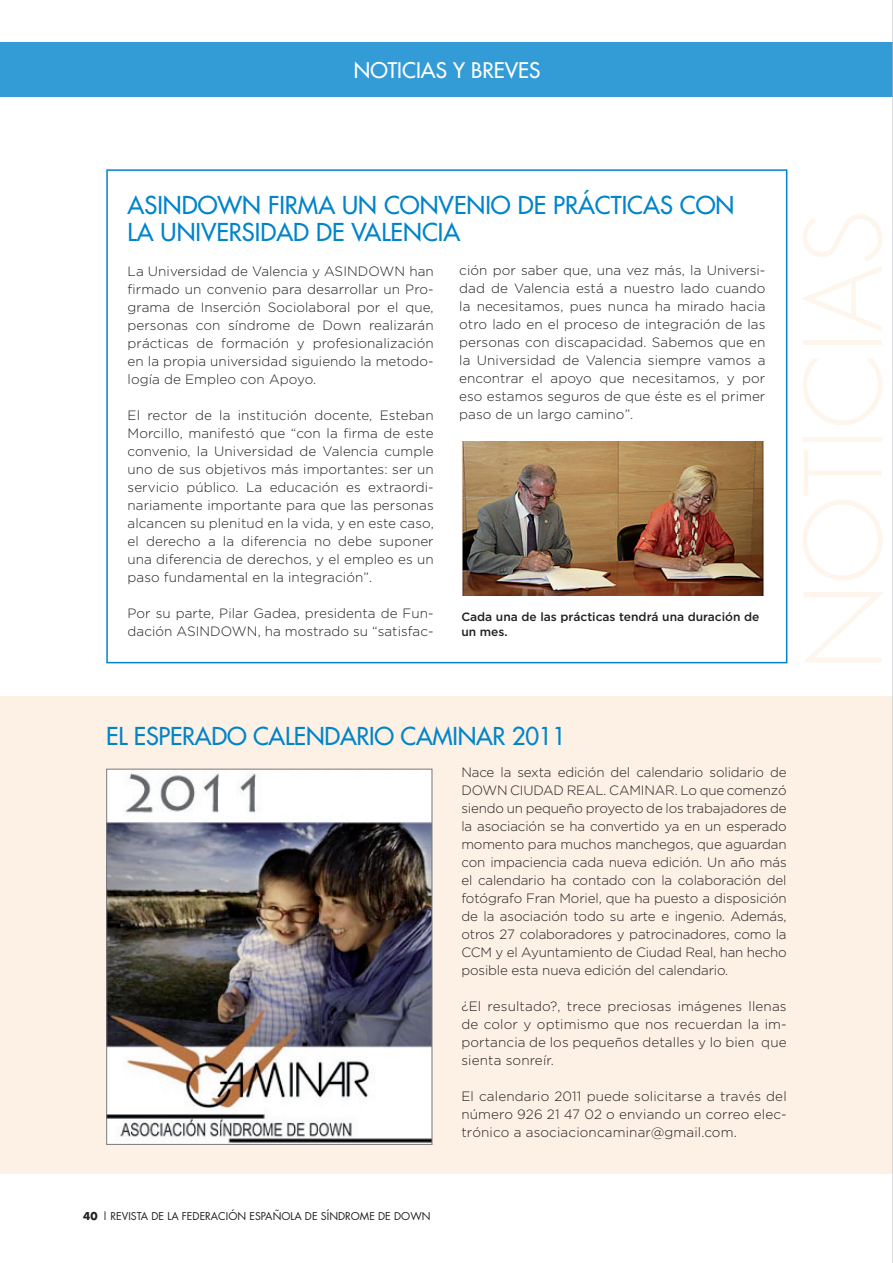
<style>
.page{position:relative;width:893px;height:1263px;background:#fff}
.page>*{position:absolute;margin:0;border:0;box-sizing:border-box;transform-origin:0 0}
.t1{font:24px/27px "Futura";color:#0084ca}
.t2{font:21px "Futura";color:#fff}
.t3{font:300 13.5px/18px "Gotham";letter-spacing:.005em;color:#231f20;text-align:justify}
.t4{font:500 12px/15px "Gotham";color:#231f20}
.t5{font:10.5px "Futura";color:#231f20}
.s1{font-weight:700}
</style>
<div class="page">
<div style="left:0;top:43px;width:893px;height:54px;background:#339cd7"></div>
<div style="left:0;top:696px;width:893px;height:478px;background:#fdf0e4"></div>
<img style="left:108px;top:771px;width:322px;height:372px">
<div style="left:106px;top:769px;width:326px;height:376px;border:1px solid #76787b"></div>
<svg style="left:106px;top:169px;width:682px;height:495px"></svg>
<hr style="left:892px;top:0;width:1px;height:1263px;background:#bcbdc0">
<h2 class="t2" style="left:354px;top:57px;width:13px">NOTI</h2>
<h2 class="t2" style="left:402px;top:57px;width:25px">CIAS</h2>
<h2 class="t2" style="left:453px;top:57px;width:77px">YBREVES</h2>
<h1 class="t1" style="left:128px;top:191px;width:608px;text-indent:90px">WN FIRMA UN CONVENIO DE PRÁCTICAS CON<br>LA UNIVERSIDAD DE VALENC IA</h1>
<h1 class="t1" style="left:128px;top:191px;width:16px">ASINDO</h1>
<p class="t3" style="left:128px;top:262px;width:308px">La Universidad de Valencia y ASINDOWN han firmado un convenio para desarrollar un Pro&shy;grama de Inserción Sociolaboral por el que, personas con síndrome de Down realizarán prácticas de formación y profesionalización en la propia universidad siguiendo la metodo&shy;logía de Empleo con Apoyo.</p>
<p class="t3" style="left:128px;top:406px;width:308px">El rector de la institución docente, Esteban Morcillo, manifestó que “con la firma de este convenio, la Universidad de Valencia cumple uno de sus objetivos más importantes: ser un servicio público. La educación es extraordi&shy;nariamente importante para que las personas alcancen su plenitud en la vida, y en este caso, el derecho a la diferencia no debe suponer una diferencia de derechos, y el empleo es un paso fundamental en la integración”.</p>
<p class="t3" style="left:128px;top:604px;width:308px">Por su parte, Pilar Gadea, presidenta de Fun&shy;dación ASINDOWN, ha mostrado su “satisfac-</p>
<p class="t3" style="left:459px;top:261px;width:308px">ción por saber que, una vez más, la Universi&shy;dad de Valencia está a nuestro lado cuando la necesitamos, pues nunca ha mirado hacia otro lado en el proceso de integración de las personas con discapacidad. Sabemos que en la Universidad de Valencia siempre vamos a encontrar el apoyo que necesitamos, y por eso estamos seguros de que éste es el primer paso de un largo camino”.</p>
<p class="t4" style="left:461px;top:608px;width:300px">Cada una de las prácticas tendrá una duración de un mes.</p>
<h1 class="t1" style="left:106px;top:723px;width:461px">EL ESPERADO CALENDARIO CAMINAR 2011</h1>
<p class="t5" style="left:83px;top:1209px;width:111px"><span class="s1">40</span> | REVISTA DE LA FEDER</p>
<p class="t5" style="left:211px;top:1209px;width:221px">ACIÓN ESPAÑOLA DE SÍNDROME DE DOWN</p>
<p class="t3" style="left:461px;top:763px;width:327px">Nace la sexta edición del calendario solidario de DOWN CIUDAD REAL. CAMINAR. Lo que comenzó siendo un pequeño proyecto de los trabajadores de la asociación se ha convertido ya en un esperado momento para muchos manchegos, que aguardan con impaciencia cada nueva edición. Un año más el calendario ha contado con la colaboración del fotógrafo Fran Moriel, que ha puesto a disposición de la asociación todo su arte e ingenio. Además, otros 27 colaboradores y patrocinadores, como la CCM y el Ayuntamiento de Ciudad Real, han hecho posible esta nueva edición del calendario.</p>
<p class="t3" style="left:461px;top:997px;width:327px">¿El resultado?, trece preciosas imágenes llenas de color y optimismo que nos recuerdan la im&shy;portancia de los pequeños detalles y lo bien que sienta sonreír.</p>
<p class="t3" style="left:461px;top:1087px;width:327px">El calendario 2011 puede solicitarse a través del número 926 21 47 02 o enviando un correo elec&shy;trónico a asociacioncaminar@gmail.com.</p>
</div>
